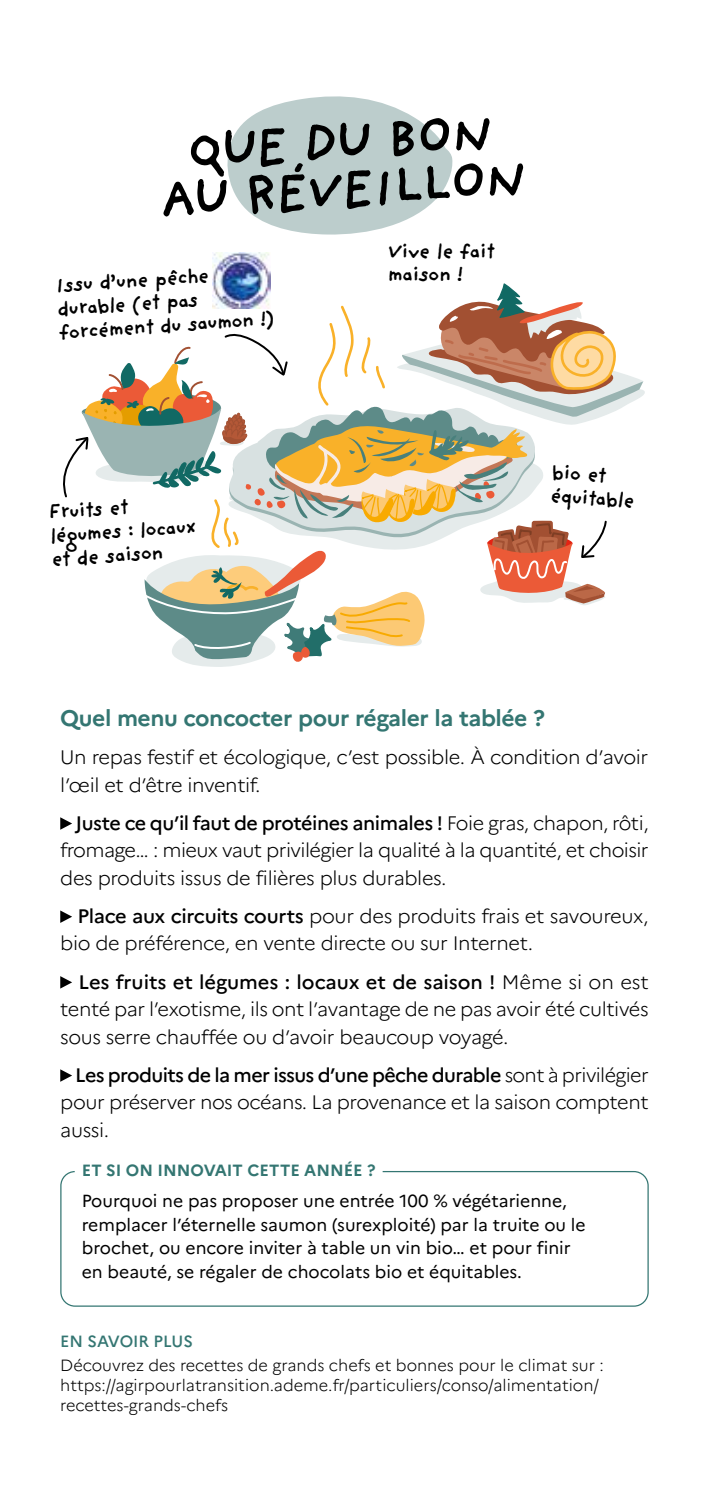
<style>
.page{position:relative;width:709px;height:1489px;background:#fff}
.page>*{position:absolute;margin:0;border:0;box-sizing:border-box;transform-origin:0 0}
.t1{font:700 52.5px/47.5px "Providence Sans";color:#000;text-align:center}
.t2{font:700 22.5px "Marianne";letter-spacing:-.02em;color:#347672}
.t3{font:700 21px/23.8px "Providence Sans";letter-spacing:-.05em;color:#000}
.t4{font:300 19.5px/27.5px "Marianne";letter-spacing:-.02em;color:#000;text-align:justify}
.t5{font:17.5px/23.8px "Marianne";color:#000}
.t6{font:300 16.25px/20px "Marianne";color:#000}
.t7{font:700 16.25px "Marianne";color:#347672}
.t8{font:500 16.25px "Marianne";color:#347672}
.s1{font-weight:500}
</style>
<div class="page">
<svg style="left:60px;top:817px;width:12px;height:12px"></svg>
<svg style="left:60px;top:910px;width:12px;height:12px"></svg>
<svg style="left:60px;top:976px;width:12px;height:12px"></svg>
<svg style="left:60px;top:1069px;width:12px;height:12px"></svg>
<div style="left:60px;top:1170px;width:588px;height:136px;border:1px solid #347672;border-radius:14px"></div>
<div style="left:75px;top:1155px;width:307px;height:20px;background:#fff"></div>
<svg style="left:227px;top:96px;width:226px;height:139px"></svg>
<img style="left:212px;top:252px;width:59px;height:30px">
<svg style="left:63px;top:282px;width:582px;height:385px"></svg>
<h1 class="t1" style="left:154px;top:130px;width:369px;rotate:-4deg">QUE DU BON<br>AU RÉVEILLON</h1>
<p class="t3" style="left:387px;top:238px;width:109px">Vive le fait maison !</p>
<p class="t3" style="left:55px;top:273px;width:218px;rotate:-4deg">Issu d’une pêche durable (et pas forcément du saumon !)</p>
<p class="t3" style="left:47px;top:500px;width:149px;rotate:-4deg">Fruits et légumes : locaux et de saison</p>
<p class="t3" style="left:552px;top:459px;width:86px;rotate:4deg">bio et équitable</p>
<p class="t2" style="left:60px;top:704px;width:486px">Quel menu concocter pour régaler la tablée ?</p>
<p class="t4" style="left:60px;top:743px;width:589px">Un repas festif et écologique, c’est possible. À condition d’avoir l’œil et d’être inventif.</p>
<p class="t4" style="left:60px;top:809px;width:590px;text-indent:15px"><span class="s1">Juste ce qu’il faut de protéines animales !</span> Foie gras, chapon, rôti, fromage… : mieux vaut privilégier la qualité à la quantité, et choisir des produits issus de filières plus durables.</p>
<p class="t4" style="left:60px;top:902px;width:590px;text-indent:17px"><span class="s1">Place aux circuits courts</span> pour des produits frais et savoureux, bio de préférence, en vente directe ou sur Internet.</p>
<p class="t4" style="left:60px;top:967px;width:590px;text-indent:18px"><span class="s1">Les fruits et légumes : locaux et de saison !</span> Même si on est tenté par l’exotisme, ils ont l’avantage de ne pas avoir été cultivés sous serre chauffée ou d’avoir beaucoup voyagé.</p>
<p class="t4" style="left:60px;top:1060px;width:590px;text-indent:15px"><span class="s1">Les produits de la mer issus d’une pêche durable</span> sont à privilégier pour préserver nos océans. La provenance et la saison comptent aussi.</p>
<p class="t7" style="left:82px;top:1160px;width:295px">ET SI ON INNOVAIT CETTE ANNÉE ?</p>
<p class="t5" style="left:82px;top:1188px;width:505px">Pourquoi ne pas proposer une entrée 100 % végétarienne, remplacer l’éternelle saumon (surexploité) par la truite ou le brochet, ou encore inviter à table un vin bio… et pour finir en beauté, se régaler de chocolats bio et équitables.</p>
<p class="t8" style="left:60px;top:1331px;width:134px">EN SAVOIR PLUS</p>
<p class="t6" style="left:60px;top:1354px;width:545px">Découvrez des recettes de grands chefs et bonnes pour le climat sur : https://agirpourlatransition.ademe.fr/particuliers/conso/alimentation/ recettes-grands-chefs</p>
</div>
